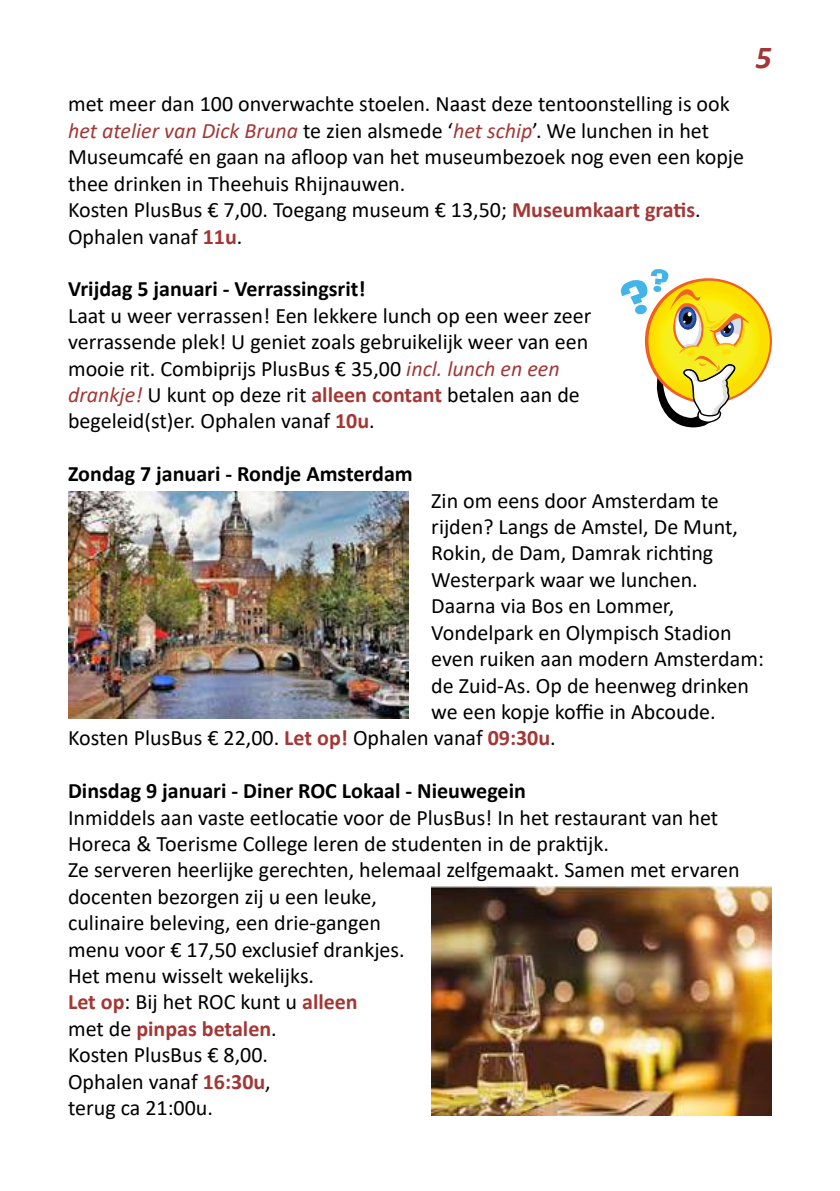
<style>
.page{position:relative;width:840px;height:1191px;background:#fff}
.page>*{position:absolute;margin:0;border:0;box-sizing:border-box;transform-origin:0 0}
.t1{font:italic 700 32px "Calibri";color:#a33735}
.t2{font:22px/26.4px "Calibri";color:#000}
.t3{font:700 22px "Calibri";color:#000}
.s1{font-style:italic;color:#a33735}
.s2{font-weight:700;color:#a33735}
</style>
<div class="page">
<div style="left:648px;top:281px;width:121px;height:120px;background:#fcdf00;border-radius:50%"></div>
<svg style="left:620px;top:269px;width:139px;height:158px"></svg>
<img style="left:68px;top:492px;width:340px;height:227px">
<img style="left:431px;top:886px;width:340px;height:229px">
<h1 class="t1" style="left:755px;top:35px;width:18px">5</h1>
<p class="t2" style="left:68px;top:90px;width:677px">met meer dan 100 onverwachte stoelen. Naast deze tentoonstelling is ook <span class="s1">het atelier van Dick Bruna</span> te zien alsmede ‘<span class="s1">het schip</span>’. We lunchen in het Museumcafé en gaan na afloop van het museumbezoek nog even een kopje thee drinken in Theehuis Rhijnauwen.<br>Kosten PlusBus € 7,00. Toegang museum € 13,50; <span class="s2">Museumkaart gratis</span>.<br>Ophalen vanaf <span class="s2">11u</span>.</p>
<p class="t3" style="left:68px;top:273px;width:299px">Vrijdag 5 januari - Verrassingsrit!</p>
<p class="t2" style="left:68px;top:302px;width:524px">Laat u weer verrassen! Een lekkere lunch op een weer zeer verrassende plek! U geniet zoals gebruikelijk weer van een mooie rit. Combiprijs PlusBus € 35,00 <span class="s1">incl. lunch en een drankje!</span> U kunt op deze rit <span class="s2">alleen contant</span> betalen aan de begeleid(st)er. Ophalen vanaf <span class="s2">10u</span>.</p>
<p class="t3" style="left:68px;top:458px;width:346px">Zondag 7 januari - Rondje Amsterdam</p>
<p class="t2" style="left:431px;top:486px;width:289px">Zin om eens door Amsterdam te</p>
<p class="t2" style="left:431px;top:513px;width:308px">rijden? Langs de Amstel, De Munt,</p>
<p class="t2" style="left:431px;top:539px;width:283px">Rokin, de Dam, Damrak richting</p>
<p class="t2" style="left:431px;top:566px;width:268px">Westerpark waar we lunchen.</p>
<p class="t2" style="left:431px;top:592px;width:244px">Daarna via Bos en Lommer,</p>
<p class="t2" style="left:431px;top:618px;width:302px">Vondelpark en Olympisch Stadion</p>
<p class="t2" style="left:431px;top:645px;width:334px">even ruiken aan modern Amsterdam:</p>
<p class="t2" style="left:431px;top:671px;width:319px">de Zuid-As. Op de heenweg drinken</p>
<p class="t2" style="left:431px;top:698px;width:286px">we een kopje koffie in Abcoude.</p>
<p class="t2" style="left:68px;top:724px;width:489px">Kosten PlusBus € 22,00. <span class="s2">Let op!</span> Ophalen vanaf <span class="s2">09:30u</span>.</p>
<p class="t3" style="left:68px;top:775px;width:459px">Dinsdag 9 januari - Diner ROC Lokaal - Nieuwegein</p>
<p class="t2" style="left:68px;top:803px;width:673px">Inmiddels aan vaste eetlocatie voor de PlusBus! In het restaurant van het Horeca &amp; Toerisme College leren de studenten in de praktijk.<br>Ze serveren heerlijke gerechten, helemaal zelfgemaakt. Samen met ervaren docenten bezorgen zij u een leuke,<br>culinaire beleving, een drie-gangen<br>menu voor € 17,50 exclusief drankjes.<br>Het menu wisselt wekelijks.<br><span class="s2">Let op</span>: Bij het ROC kunt u <span class="s2">alleen<br></span>met de <span class="s2">pinpas betalen</span>.<br>Kosten PlusBus € 8,00.<br>Ophalen vanaf <span class="s2">16:30u</span>,<br>terug ca 21:00u.</p>
</div>
